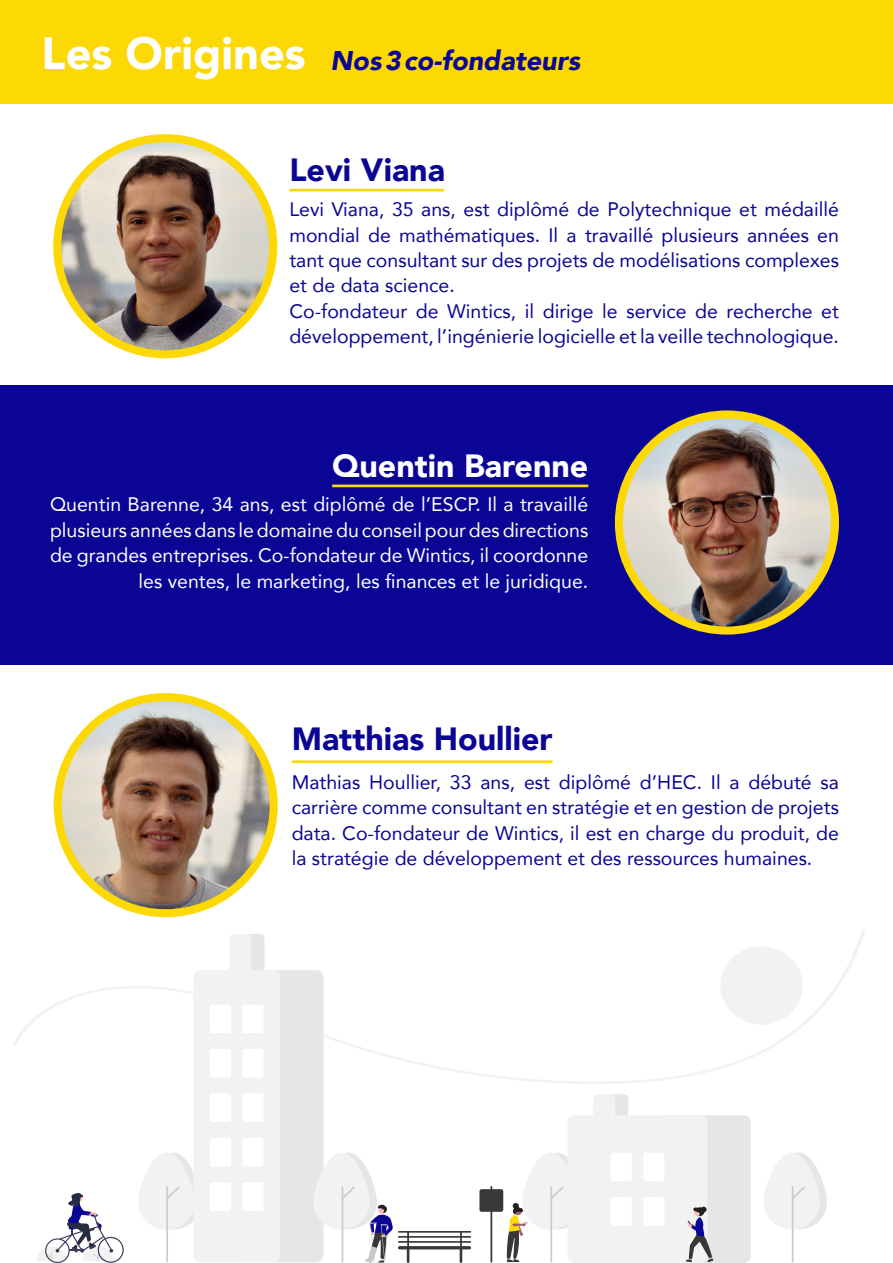
<style>
.page{position:relative;width:893px;height:1263px;background:#fff}
.page>*{position:absolute;margin:0;border:0;box-sizing:border-box;transform-origin:0 0}
.t1{font:900 45px "Avenir";color:#fff}
.t2{font:900 32.1px "Avenir";color:#0a0594}
.t3{font:900 32.1px "Avenir";color:#fff}
.t4{font:italic 900 27px "Avenir";color:#0a0594}
.t5{font:19.5px/25.3px "Avenir";color:#0a0594;text-align:justify}
.t6{font:19.5px/25.3px "Avenir";color:#fff;text-align:right}
</style>
<div class="page">
<svg style="left:13px;top:930px;width:852px;height:154px"></svg>
<svg style="left:145px;top:1152px;width:57px;height:77px"></svg>
<div style="left:138px;top:1152px;width:56px;height:77px;background:#f2f2f2;border-radius:28px"></div>
<hr style="left:166px;top:1186px;width:2px;height:76px;background:#ccc">
<svg style="left:166px;top:1186px;width:14px;height:13px"></svg>
<hr style="left:490px;top:1186px;width:2px;height:76px;background:#383838">
<div style="left:522px;top:1152px;width:57px;height:77px;background:#f2f2f2;border-radius:28px"></div>
<hr style="left:550px;top:1186px;width:2px;height:76px;background:#ccc">
<svg style="left:550px;top:1186px;width:14px;height:13px"></svg>
<div style="left:242px;top:934px;width:23px;height:39px;background:#e6e6e6;border-radius:4px"></div>
<div style="left:236px;top:970px;width:88px;height:292px;background:#e6e6e6;border-radius:7px"></div>
<div style="left:193px;top:970px;width:87px;height:292px;background:#f2f2f2;border-radius:7px"></div>
<div style="left:229px;top:934px;width:22px;height:39px;background:#f2f2f2;border-radius:4px"></div>
<div style="left:210px;top:1004px;width:21px;height:29px;background:#fff;border-radius:2px"></div>
<div style="left:242px;top:1004px;width:22px;height:29px;background:#fff;border-radius:2px"></div>
<div style="left:210px;top:1049px;width:21px;height:28px;background:#fff;border-radius:2px"></div>
<div style="left:242px;top:1049px;width:22px;height:28px;background:#fff;border-radius:2px"></div>
<div style="left:210px;top:1093px;width:21px;height:29px;background:#fff;border-radius:2px"></div>
<div style="left:242px;top:1093px;width:22px;height:29px;background:#fff;border-radius:2px"></div>
<div style="left:210px;top:1138px;width:21px;height:28px;background:#fff;border-radius:2px"></div>
<div style="left:242px;top:1138px;width:22px;height:28px;background:#fff;border-radius:2px"></div>
<div style="left:210px;top:1182px;width:21px;height:29px;background:#fff;border-radius:2px"></div>
<div style="left:242px;top:1182px;width:22px;height:29px;background:#fff;border-radius:2px"></div>
<div style="left:606px;top:1094px;width:22px;height:25px;background:#e6e6e6;border-radius:4px"></div>
<div style="left:664px;top:1115px;width:87px;height:148px;background:#e6e6e6;border-radius:7px"></div>
<div style="left:568px;top:1115px;width:140px;height:148px;background:#f2f2f2;border-radius:7px"></div>
<div style="left:593px;top:1094px;width:22px;height:25px;background:#f2f2f2;border-radius:4px"></div>
<div style="left:611px;top:1153px;width:21px;height:28px;background:#fff;border-radius:2px"></div>
<div style="left:643px;top:1153px;width:21px;height:28px;background:#fff;border-radius:2px"></div>
<div style="left:611px;top:1197px;width:21px;height:28px;background:#fff;border-radius:2px"></div>
<div style="left:643px;top:1197px;width:21px;height:28px;background:#fff;border-radius:2px"></div>
<svg style="left:320px;top:1152px;width:57px;height:77px"></svg>
<div style="left:313px;top:1152px;width:57px;height:77px;background:#f2f2f2;border-radius:28px"></div>
<hr style="left:342px;top:1186px;width:1px;height:76px;background:#ccc">
<svg style="left:343px;top:1186px;width:12px;height:13px"></svg>
<div style="left:771px;top:1152px;width:56px;height:77px;background:linear-gradient(to bottom,#fff,#dedede);border-radius:28px"></div>
<div style="left:764px;top:1152px;width:56px;height:77px;background:#f2f2f2;border-radius:28px"></div>
<hr style="left:792px;top:1186px;width:1px;height:76px;background:#ccc">
<svg style="left:793px;top:1186px;width:12px;height:13px"></svg>
<div style="left:479px;top:1189px;width:24px;height:23px;background:#383838;border-radius:2px"></div>
<svg style="left:686px;top:1207px;width:27px;height:55px"></svg>
<svg style="left:365px;top:1204px;width:106px;height:59px"></svg>
<svg style="left:506px;top:1203px;width:21px;height:59px"></svg>
<div style="left:0;top:385px;width:893px;height:280px;background:#0a0594"></div>
<img style="left:57px;top:138px;width:216px;height:216px;border-radius:108px">
<div style="left:53px;top:134px;width:224px;height:224px;border:8px solid #fcd905;border-radius:50%"></div>
<img style="left:619px;top:414px;width:216px;height:216px;border-radius:108px">
<div style="left:615px;top:410px;width:224px;height:225px;border:8px solid #fcd905;border-radius:50%"></div>
<img style="left:58px;top:697px;width:216px;height:216px;border-radius:108px">
<div style="left:54px;top:693px;width:224px;height:224px;border:8px solid #fcd905;border-radius:50%"></div>
<div style="left:0;top:0;width:893px;height:103px;background:#fcd905"></div>
<hr style="left:289px;top:189px;width:155px;height:2px;background:#fcd905">
<hr style="left:332px;top:484px;width:256px;height:3px;background:#fcd905">
<hr style="left:292px;top:760px;width:261px;height:3px;background:#fcd905">
<svg style="left:37px;top:1193px;width:87px;height:70px"></svg>
<p class="t1" style="left:41px;top:14px;width:266px">Les Origines</p>
<p class="t4" style="left:331px;top:38px;width:251px">Nos 3 co-fondateurs</p>
<p class="t2" style="left:289px;top:143px;width:157px">Levi Viana</p>
<p class="t5" style="left:289px;top:196px;width:551px">Levi Viana, 35 ans, est diplômé de Polytechnique et médaillé mondial de mathématiques. Il a travaillé plusieurs années en tant que consultant sur des projets de modélisations complexes et de data science.</p>
<p class="t5" style="left:289px;top:298px;width:551px">Co-fondateur de Wintics, il dirige le service de recherche et développement, l’ingénierie logicielle et la veille technologique.</p>
<p class="t3" style="left:332px;top:438px;width:258px">Quentin Barenne</p>
<p class="t6" style="left:50px;top:491px;width:540px">Quentin Barenne, 34 ans, est diplômé de l’ESCP. Il a travaillé plusieurs années dans le domaine du conseil pour des directions de grandes entreprises. Co-fondateur de Wintics, il coordonne les ventes, le marketing, les finances et le juridique.</p>
<p class="t2" style="left:292px;top:711px;width:262px">Matthias Houllier</p>
<p class="t5" style="left:292px;top:769px;width:549px">Mathias Houllier, 33 ans, est diplômé d’HEC. Il a débuté sa carrière comme consultant en stratégie et en gestion de projets data. Co-fondateur de Wintics, il est en charge du produit, de la stratégie de développement et des ressources humaines.</p>
</div>
